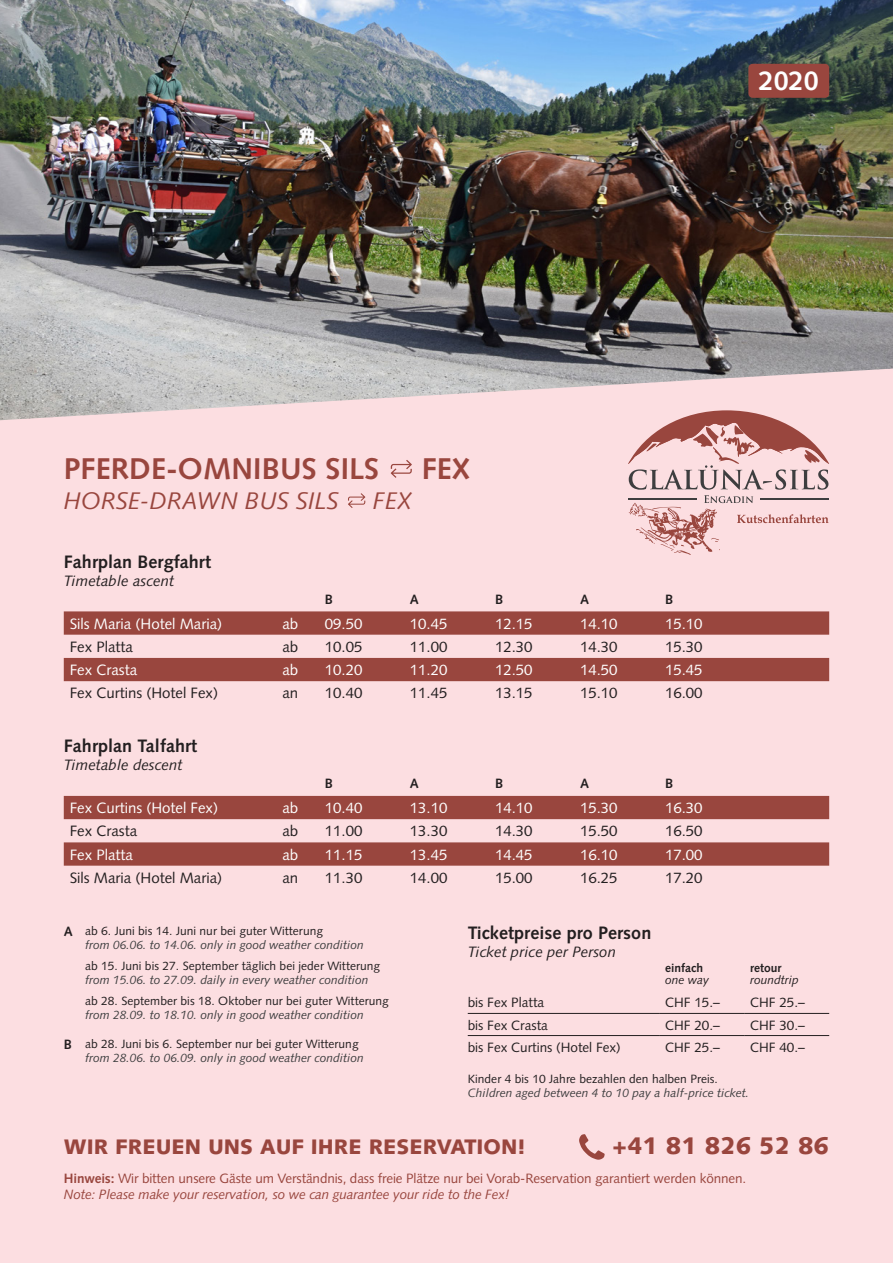
<style>
.page{position:relative;width:893px;height:1263px;background:#fcdee1}
.page>*{position:absolute;margin:0;border:0;box-sizing:border-box;transform-origin:0 0}
.t1{font:700 30px "Syntax LT Std";letter-spacing:.005em;color:#99463e}
.t2{font:700 27px "Syntax LT Std";color:#fff}
.t3{font:italic 24px "Syntax LT Std";letter-spacing:.005em;color:#99463e}
.t4{font:900 24px "Syntax LT Std";color:#99463e}
.t5{font:900 21px "Syntax LT Std";letter-spacing:.005em;color:#99463e}
.t6{font:700 18px "Syntax LT Std";letter-spacing:.005em;color:#231f20}
.t7{font:15px "Syntax LT Std";color:#fff}
.t8{font:15px "Syntax LT Std";color:#231f20}
.t9{font:italic 15px "Syntax LT Std";letter-spacing:.005em;color:#231f20}
.t10{font:13.5px "Syntax LT Std";letter-spacing:-.01em;color:#99463e}
.t11{font:13.5px "Syntax LT Std";color:#231f20}
.t12{font:italic 13.5px "Syntax LT Std";letter-spacing:-.01em;color:#99463e}
.t13{font:700 13.5px "Syntax LT Std";color:#231f20}
.t14{font:italic 12px "Syntax LT Std";color:#3e3e3f}
.t15{font:12px "Syntax LT Std";letter-spacing:.005em;color:#231f20}
.t16{font:italic 12px "Syntax LT Std";color:#231f20}
.t17{font:700 12px "Syntax LT Std";color:#231f20}
.s1{font-weight:700}
</style>
<div class="page">
<img style="left:0;top:0;width:893px;height:420px">
<svg style="left:628px;top:410px;width:201px;height:145px"></svg>
<svg style="left:64px;top:611px;width:765px;height:70px;fill:#99463e"></svg>
<svg style="left:64px;top:796px;width:765px;height:70px;fill:#99463e"></svg>
<hr style="left:468px;top:1013px;width:191px;height:1px;background:#231f20">
<hr style="left:659px;top:1013px;width:85px;height:1px;background:#231f20">
<hr style="left:744px;top:1013px;width:85px;height:1px;background:#231f20">
<hr style="left:468px;top:1035px;width:191px;height:1px;background:#231f20">
<hr style="left:659px;top:1035px;width:85px;height:1px;background:#231f20">
<hr style="left:744px;top:1035px;width:85px;height:1px;background:#231f20">
<svg style="left:391px;top:460px;width:21px;height:18px"></svg>
<svg style="left:348px;top:493px;width:17px;height:15px"></svg>
<svg style="left:579px;top:1134px;width:26px;height:26px"></svg>
<div style="left:748px;top:64px;width:81px;height:34px;background:#99463e;border-radius:4px"></div>
<p class="t2" style="left:759px;top:66px;width:62px">2020</p>
<p class="t1" style="left:64px;top:452px;width:317px">PFERDE-OMNIBUS SILS</p>
<p class="t1" style="left:422px;top:452px;width:50px">FEX</p>
<p class="t3" style="left:64px;top:487px;width:277px">HORSE-DRAWN BUS SILS</p>
<p class="t3" style="left:373px;top:487px;width:40px">FEX</p>
<p class="t6" style="left:64px;top:551px;width:149px">Fahrplan Bergfahrt</p>
<p class="t9" style="left:64px;top:572px;width:112px">Timetable ascent</p>
<p class="t13" style="left:325px;top:591px;width:10px">B</p>
<p class="t13" style="left:410px;top:591px;width:11px">A</p>
<p class="t13" style="left:495px;top:591px;width:10px">B</p>
<p class="t13" style="left:580px;top:591px;width:11px">A</p>
<p class="t13" style="left:665px;top:591px;width:10px">B</p>
<p class="t7" style="left:70px;top:615px;width:154px">Sils Maria (Hotel Maria)</p>
<p class="t7" style="left:282px;top:615px;width:17px">ab</p>
<p class="t7" style="left:325px;top:615px;width:39px">09.50</p>
<p class="t7" style="left:410px;top:615px;width:39px">10.45</p>
<p class="t7" style="left:495px;top:615px;width:39px">12.15</p>
<p class="t7" style="left:580px;top:615px;width:39px">14.10</p>
<p class="t7" style="left:665px;top:615px;width:39px">15.10</p>
<p class="t8" style="left:70px;top:638px;width:65px">Fex Platta</p>
<p class="t8" style="left:282px;top:638px;width:17px">ab</p>
<p class="t8" style="left:325px;top:638px;width:39px">10.05</p>
<p class="t8" style="left:410px;top:638px;width:39px">11.00</p>
<p class="t8" style="left:495px;top:638px;width:39px">12.30</p>
<p class="t8" style="left:580px;top:638px;width:39px">14.30</p>
<p class="t8" style="left:665px;top:638px;width:39px">15.30</p>
<p class="t7" style="left:70px;top:661px;width:69px">Fex Crasta</p>
<p class="t7" style="left:282px;top:661px;width:17px">ab</p>
<p class="t7" style="left:325px;top:661px;width:39px">10.20</p>
<p class="t7" style="left:410px;top:661px;width:39px">11.20</p>
<p class="t7" style="left:495px;top:661px;width:39px">12.50</p>
<p class="t7" style="left:580px;top:661px;width:39px">14.50</p>
<p class="t7" style="left:665px;top:661px;width:39px">15.45</p>
<p class="t8" style="left:70px;top:684px;width:150px">Fex Curtins (Hotel Fex)</p>
<p class="t8" style="left:282px;top:684px;width:17px">an</p>
<p class="t8" style="left:325px;top:684px;width:39px">10.40</p>
<p class="t8" style="left:410px;top:684px;width:39px">11.45</p>
<p class="t8" style="left:495px;top:684px;width:39px">13.15</p>
<p class="t8" style="left:580px;top:684px;width:39px">15.10</p>
<p class="t8" style="left:665px;top:684px;width:39px">16.00</p>
<p class="t6" style="left:64px;top:735px;width:135px">Fahrplan Talfahrt</p>
<p class="t9" style="left:64px;top:756px;width:120px">Timetable descent</p>
<p class="t13" style="left:325px;top:776px;width:10px">B</p>
<p class="t13" style="left:410px;top:776px;width:11px">A</p>
<p class="t13" style="left:495px;top:776px;width:10px">B</p>
<p class="t13" style="left:580px;top:776px;width:11px">A</p>
<p class="t13" style="left:665px;top:776px;width:10px">B</p>
<p class="t7" style="left:70px;top:799px;width:150px">Fex Curtins (Hotel Fex)</p>
<p class="t7" style="left:282px;top:799px;width:17px">ab</p>
<p class="t7" style="left:325px;top:799px;width:39px">10.40</p>
<p class="t7" style="left:410px;top:799px;width:39px">13.10</p>
<p class="t7" style="left:495px;top:799px;width:39px">14.10</p>
<p class="t7" style="left:580px;top:799px;width:39px">15.30</p>
<p class="t7" style="left:665px;top:799px;width:39px">16.30</p>
<p class="t8" style="left:70px;top:822px;width:69px">Fex Crasta</p>
<p class="t8" style="left:282px;top:822px;width:17px">ab</p>
<p class="t8" style="left:325px;top:822px;width:39px">11.00</p>
<p class="t8" style="left:410px;top:822px;width:39px">13.30</p>
<p class="t8" style="left:495px;top:822px;width:39px">14.30</p>
<p class="t8" style="left:580px;top:822px;width:39px">15.50</p>
<p class="t8" style="left:665px;top:822px;width:39px">16.50</p>
<p class="t7" style="left:70px;top:846px;width:65px">Fex Platta</p>
<p class="t7" style="left:282px;top:846px;width:17px">ab</p>
<p class="t7" style="left:325px;top:846px;width:39px">11.15</p>
<p class="t7" style="left:410px;top:846px;width:39px">13.45</p>
<p class="t7" style="left:495px;top:846px;width:39px">14.45</p>
<p class="t7" style="left:580px;top:846px;width:39px">16.10</p>
<p class="t7" style="left:665px;top:846px;width:39px">17.00</p>
<p class="t8" style="left:70px;top:869px;width:154px">Sils Maria (Hotel Maria)</p>
<p class="t8" style="left:282px;top:869px;width:17px">an</p>
<p class="t8" style="left:325px;top:869px;width:39px">11.30</p>
<p class="t8" style="left:410px;top:869px;width:39px">14.00</p>
<p class="t8" style="left:495px;top:869px;width:39px">15.00</p>
<p class="t8" style="left:580px;top:869px;width:39px">16.25</p>
<p class="t8" style="left:665px;top:869px;width:39px">17.20</p>
<p class="t13" style="left:64px;top:923px;width:11px">A</p>
<p class="t15" style="left:85px;top:923px;width:240px">ab 6. Juni bis 14. Juni nur bei guter Witterung</p>
<p class="t14" style="left:85px;top:938px;width:280px">from 06.06. to 14.06. only in good weather condition</p>
<p class="t15" style="left:85px;top:958px;width:297px">ab 15. Juni bis 27. September täglich bei jeder Witterung</p>
<p class="t14" style="left:85px;top:973px;width:285px">from 15.06. to 27.09. daily in every weather condition</p>
<p class="t15" style="left:85px;top:994px;width:305px">ab 28. September bis 18. Oktober nur bei guter Witterung</p>
<p class="t14" style="left:85px;top:1008px;width:280px">from 28.09. to 18.10. only in good weather condition</p>
<p class="t13" style="left:64px;top:1036px;width:10px">B</p>
<p class="t15" style="left:85px;top:1037px;width:275px">ab 28. Juni bis 6. September nur bei guter Witterung</p>
<p class="t14" style="left:85px;top:1051px;width:280px">from 28.06. to 06.09. only in good weather condition</p>
<p class="t6" style="left:468px;top:922px;width:185px">Ticketpreise pro Person</p>
<p class="t9" style="left:468px;top:943px;width:150px">Ticket price per Person</p>
<p class="t17" style="left:665px;top:961px;width:40px">einfach</p>
<p class="t16" style="left:665px;top:973px;width:46px">one way</p>
<p class="t17" style="left:750px;top:961px;width:33px">retour</p>
<p class="t16" style="left:750px;top:973px;width:50px">roundtrip</p>
<p class="t11" style="left:468px;top:994px;width:78px">bis Fex Platta</p>
<p class="t11" style="left:665px;top:994px;width:56px">CHF 15.–</p>
<p class="t11" style="left:750px;top:994px;width:56px">CHF 25.–</p>
<p class="t11" style="left:468px;top:1017px;width:82px">bis Fex Crasta</p>
<p class="t11" style="left:665px;top:1017px;width:56px">CHF 20.–</p>
<p class="t11" style="left:750px;top:1017px;width:56px">CHF 30.–</p>
<p class="t11" style="left:468px;top:1039px;width:155px">bis Fex Curtins (Hotel Fex)</p>
<p class="t11" style="left:665px;top:1039px;width:56px">CHF 25.–</p>
<p class="t11" style="left:750px;top:1039px;width:56px">CHF 40.–</p>
<p class="t15" style="left:468px;top:1071px;width:252px">Kinder 4 bis 10 Jahre bezahlen den halben Preis.</p>
<p class="t14" style="left:468px;top:1086px;width:283px">Children aged between 4 to 10 pay a half-price ticket.</p>
<p class="t5" style="left:64px;top:1135px;width:463px">WIR FREUEN UNS AUF IHRE RESERVATION!</p>
<p class="t4" style="left:613px;top:1132px;width:218px">+41 81 826 52 86</p>
<p class="t10" style="left:64px;top:1170px;width:684px"><span class="s1">Hinweis:</span> Wir bitten unsere Gäste um Verständnis, dass freie Plätze nur bei Vorab-Reservation garantiert werden können.</p>
<p class="t12" style="left:64px;top:1186px;width:447px">Note: Please make your reservation, so we can guarantee your ride to the Fex!</p>
</div>
